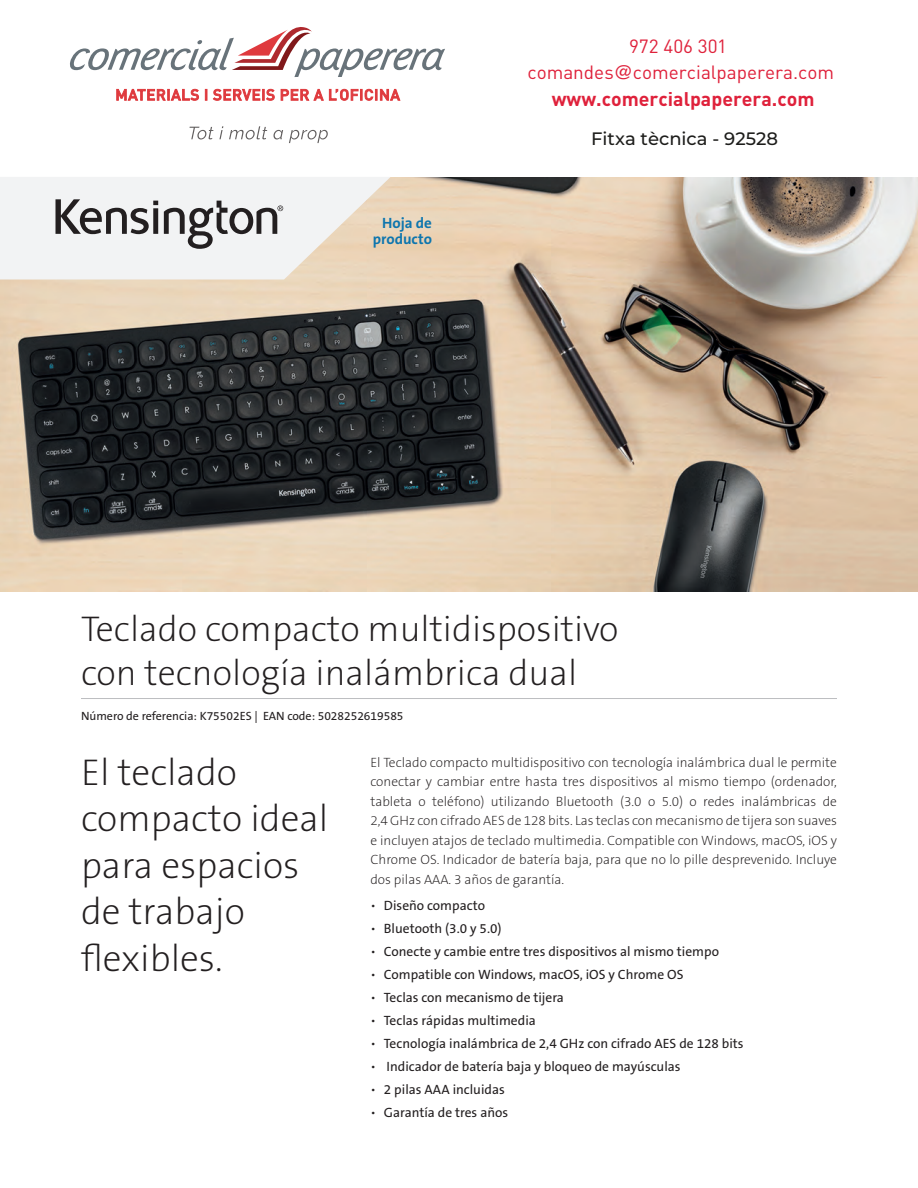
<style>
.page{position:relative;width:918px;height:1188px;background:#fff}
.page>*{position:absolute;margin:0;border:0;box-sizing:border-box;transform-origin:0 0}
.Body{font:37.5px/46.5px "The Sans KENSINGTON2 XL";color:#231f20}
.Main_Header{font:36px/43.2px "The Sans KENSINGTON2 XL";color:#231f20}
.t1{font:700 19.5px "DIN";color:#df213b}
.t2{font:18.9px/26.1px "DIN";color:#df213b;text-align:center}
.t3{font:500 18px "Montserrat";color:#1d1d1b}
.t4{font:15px/16.5px "The Sans KENSINGTON7 Bd";color:#0e76ae;text-align:right}
.t5{font:13.5px/19.5px "The Sans KENSINGTON2 XL";color:#231f20;text-align:justify}
.t6{font:13.5px "The Sans KENSINGTON5 Rg";color:#231f20}
.Part_No__UPC{font:12px "The Sans KENSINGTON5 Rg";color:#231f20}
.s1{font-family:"Helvetica"}
.s2{font-family:"The Sans KENSINGTON2 XL"}
</style>
<div class="page">
<img style="left:0;top:177px;width:918px;height:414px">
<hr style="left:81px;top:698px;width:756px;height:1px;background:#bcbdc0">
<svg style="left:189px;top:127px;width:24px;height:12px"></svg>
<svg style="left:219px;top:126px;width:4px;height:13px"></svg>
<svg style="left:229px;top:126px;width:38px;height:13px"></svg>
<svg style="left:274px;top:130px;width:9px;height:9px"></svg>
<svg style="left:289px;top:130px;width:39px;height:13px"></svg>
<svg style="left:70px;top:27px;width:375px;height:50px"></svg>
<svg style="left:116px;top:89px;width:83px;height:12px"></svg>
<svg style="left:205px;top:89px;width:2px;height:11px"></svg>
<svg style="left:213px;top:89px;width:62px;height:12px"></svg>
<svg style="left:281px;top:89px;width:119px;height:12px"></svg>
<svg style="left:0;top:177px;width:391px;height:102px"></svg>
<p class="t4" style="left:373px;top:215px;width:61px">Hoja de producto</p>
<h3 class="t2" style="left:527px;top:32px;width:308px">972 406 301 comandes<span class="s1">@</span>comercialpaperera.com</h3>
<h3 class="t1" style="left:552px;top:86px;width:264px">www.comercialpaperera.com</h3>
<h3 class="t3" style="left:591px;top:126px;width:188px">Fitxa tècnica - 92528</h3>
<p class="Main_Header" style="left:81px;top:609px;width:539px">Teclado compacto multidispositivo con tecnología inalámbrica dual</p>
<p class="Part_No__UPC" style="left:81px;top:709px;width:324px">Número de referencia: K75502ES | EAN code: 5028252619585</p>
<p class="Body" style="left:81px;top:750px;width:249px">El teclado compacto ideal para espacios de trabajo flexibles.</p>
<p class="t5" style="left:370px;top:753px;width:468px">El Teclado compacto multidispositivo con tecnología inalámbrica dual le permite conectar y cambiar entre hasta tres dispositivos al mismo tiempo (ordenador, tableta o teléfono) utilizando Bluetooth (3.0 o 5.0) o redes inalámbricas de 2,4 GHz con cifrado AES de 128 bits. Las teclas con mecanismo de tijera son suaves e incluyen atajos de teclado multimedia. Compatible con Windows, macOS, iOS y Chrome OS. Indicador de batería baja, para que no lo pille desprevenido. Incluye dos pilas AAA. 3 años de garantía.</p>
<p class="t6" style="left:370px;top:898px;width:116px"><span class="s2">•</span> Diseño compacto</p>
<p class="t6" style="left:370px;top:921px;width:133px"><span class="s2">•</span> Bluetooth (3.0 y 5.0)</p>
<p class="t6" style="left:370px;top:944px;width:350px"><span class="s2">•</span> Conecte y cambie entre tres dispositivos al mismo tiempo</p>
<p class="t6" style="left:370px;top:967px;width:315px"><span class="s2">•</span> Compatible con Windows, macOS, iOS y Chrome OS</p>
<p class="t6" style="left:370px;top:990px;width:195px"><span class="s2">•</span> Teclas con mecanismo de tijera</p>
<p class="t6" style="left:370px;top:1013px;width:167px"><span class="s2">•</span> Teclas rápidas multimedia</p>
<p class="t6" style="left:370px;top:1036px;width:375px"><span class="s2">•</span> Tecnología inalámbrica de 2,4 GHz con cifrado AES de 128 bits</p>
<p class="t6" style="left:370px;top:1059px;width:312px"><span class="s2">•</span> Indicador de batería baja y bloqueo de mayúsculas</p>
<p class="t6" style="left:370px;top:1082px;width:136px"><span class="s2">•</span> 2 pilas AAA incluidas</p>
<p class="t6" style="left:370px;top:1105px;width:139px"><span class="s2">•</span> Garantía de tres años</p>
</div>
